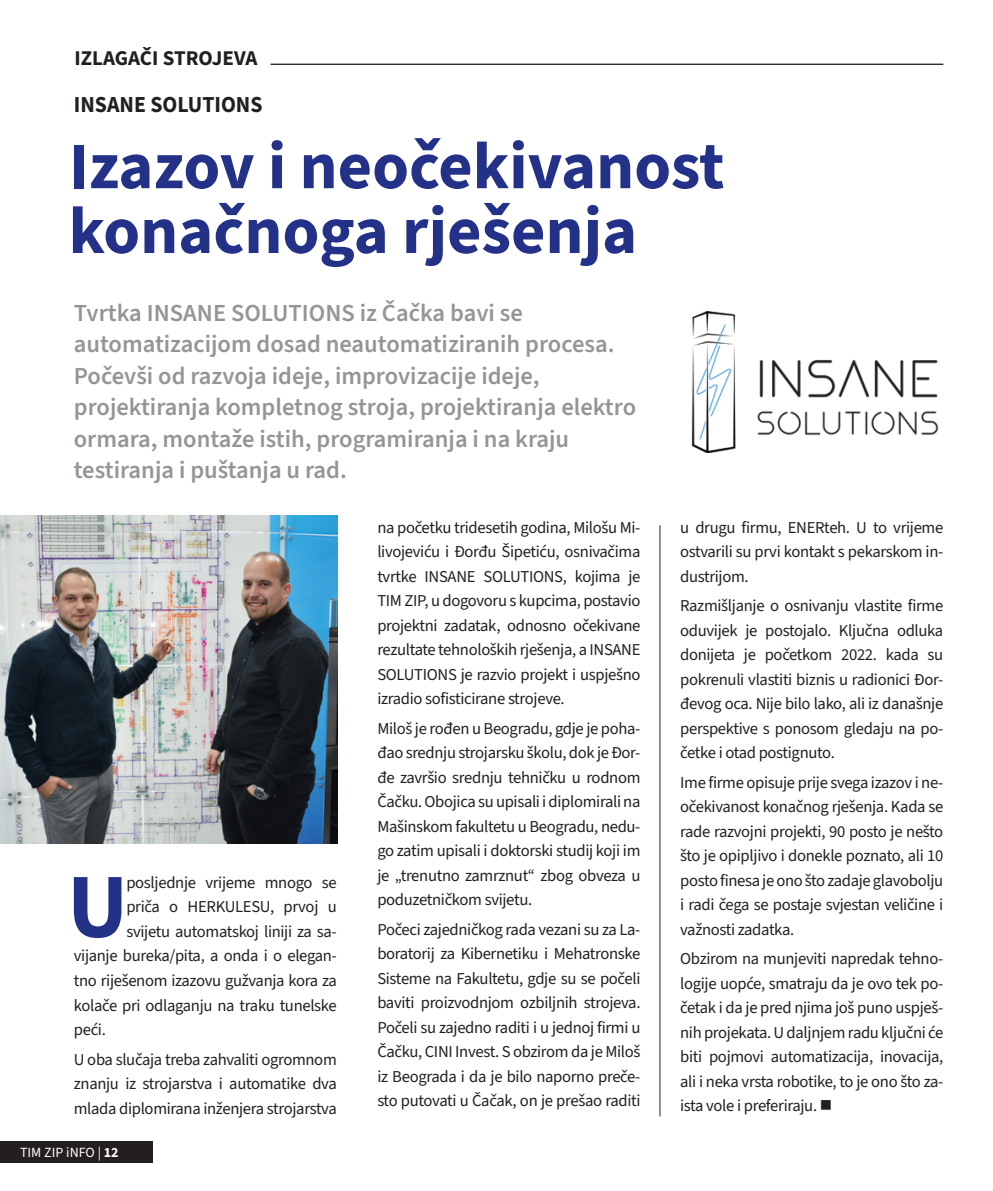
<style>
.page{position:relative;width:993px;height:1191px;background:#fff}
.page>*{position:absolute;margin:0;border:0;box-sizing:border-box;transform-origin:0 0}
.t1{font:700 91.7px "Source Sans 3";color:#233288}
.t2{font:700 66.5px/64.8px "Source Sans 3";color:#233288}
.t3{font:600 24.5px/31.5px "Source Sans 3";color:#939598}
.t4{font:700 22.93px "Source Sans 3";color:#231f20;scale:.95 1}
.t5{font:700 21px "Source Sans 3";letter-spacing:-.005em;color:#231f20}
.t6{font:16.62px/24.5px "Source Sans 3";letter-spacing:-.02em;color:#231f20;text-align:justify}
.t7{font:14px "Source Sans 3";color:#fff}
.s1{font-weight:700}
</style>
<div class="page">
<div style="left:0;top:1140px;width:153px;height:22px;background:#231f20"></div>
<hr style="left:270px;top:64px;width:673px;height:1px;background:#231f20">
<img style="left:0;top:515px;width:337px;height:328px">
<img style="left:691px;top:311px;width:248px;height:141px">
<hr style="left:659px;top:525px;width:1px;height:591px;background:#231f20">
<p class="t5" style="left:75px;top:44px;width:184px">IZLAGAČI STROJEVA</p>
<h3 class="t4" style="left:74px;top:90px;width:200px">INSANE SOLUTIONS</h3>
<h2 class="t2" style="left:69px;top:133px;width:657px">Izazov i neočekivanost konačnoga rješenja</h2>
<p class="t3" style="left:74px;top:296px;width:563px">Tvrtka INSANE SOLUTIONS iz Čačka bavi se automatizacijom dosad neautomatiziranih procesa.<br>Počevši od razvoja ideje, improvizacije ideje, projektiranja kompletnog stroja, projektiranja elektro ormara, montaže istih, programiranja i na kraju testiranja i puštanja u rad.</p>
<p class="t6" style="left:377px;top:515px;width:264px">na početku tridesetih godina, Milošu Mi&shy;livojeviću i Đorđu Šipetiću, osnivačima tvrtke INSANE SOLUTIONS, kojima je TIM ZIP, u dogovoru s kupcima, postavio projektni zadatak, odnosno očekivane rezultate tehnoloških rješenja, a INSANE SOLUTIONS je razvio projekt i uspješno izradio sofisticirane strojeve.</p>
<p class="t6" style="left:377px;top:716px;width:264px">Miloš je rođen u Beogradu, gdje je poha&shy;đao srednju strojarsku školu, dok je Đor&shy;đe završio srednju tehničku u rodnom Čačku. Obojica su upisali i diplomirali na Mašinskom fakultetu u Beogradu, nedu&shy;go zatim upisali i doktorski studij koji im je „trenutno zamrznut“ zbog obveza u poduzetničkom svijetu.</p>
<p class="t6" style="left:377px;top:917px;width:264px">Počeci zajedničkog rada vezani su za La&shy;boratorij za Kibernetiku i Mehatronske Sisteme na Fakultetu, gdje su se počeli baviti proizvodnjom ozbiljnih strojeva.<br>Počeli su zajedno raditi i u jednoj firmi u Čačku, CINI Invest. S obzirom da je Miloš iz Beograda i da je bilo naporno preče&shy;sto putovati u Čačak, on je prešao raditi</p>
<h1 class="t1" style="left:67px;top:846px;width:63px">U</h1>
<p class="t6" style="left:126px;top:870px;width:212px">posljednje vrijeme mnogo se</p>
<p class="t6" style="left:126px;top:894px;width:212px">priča o HERKULESU, prvoj u</p>
<p class="t6" style="left:126px;top:919px;width:212px">svijetu automatskoj liniji za sa-</p>
<p class="t6" style="left:74px;top:943px;width:264px">vijanje bureka/pita, a onda i o elegan-</p>
<p class="t6" style="left:74px;top:968px;width:264px">tno riješenom izazovu gužvanja kora za</p>
<p class="t6" style="left:74px;top:992px;width:264px">kolače pri odlaganju na traku tunelske</p>
<p class="t6" style="left:74px;top:1017px;width:33px">peći.</p>
<p class="t6" style="left:74px;top:1046px;width:264px">U oba slučaja treba zahvaliti ogromnom znanju iz strojarstva i automatike dva mlada diplomirana inženjera strojarstva</p>
<p class="t7" style="left:20px;top:1143px;width:100px">TIM ZIP iNFO | <span class="s1">12</span></p>
<p class="t6" style="left:680px;top:515px;width:264px">u drugu firmu, ENERteh. U to vrijeme ostvarili su prvi kontakt s pekarskom in&shy;dustrijom.</p>
<p class="t6" style="left:680px;top:593px;width:264px">Razmišljanje o osnivanju vlastite firme oduvijek je postojalo. Ključna odluka donijeta je početkom 2022. kada su pokrenuli vlastiti biznis u radionici Đor&shy;đevog oca. Nije bilo lako, ali iz današnje perspektive s ponosom gledaju na po&shy;četke i otad postignuto.</p>
<p class="t6" style="left:680px;top:770px;width:264px">Ime firme opisuje prije svega izazov i ne&shy;očekivanost konačnog rješenja. Kada se rade razvojni projekti, 90 posto je nešto što je opipljivo i donekle poznato, ali 10 posto finesa je ono što zadaje glavobolju i radi čega se postaje svjestan veličine i važnosti zadatka.</p>
<p class="t6" style="left:680px;top:946px;width:264px">Obzirom na munjeviti napredak tehno&shy;logije uopće, smatraju da je ovo tek po&shy;četak i da je pred njima još puno uspješ&shy;nih projekata. U daljnjem radu ključni će biti pojmovi automatizacija, inovacija, ali i neka vrsta robotike, to je ono što za&shy;ista vole i preferiraju. ■</p>
</div>
